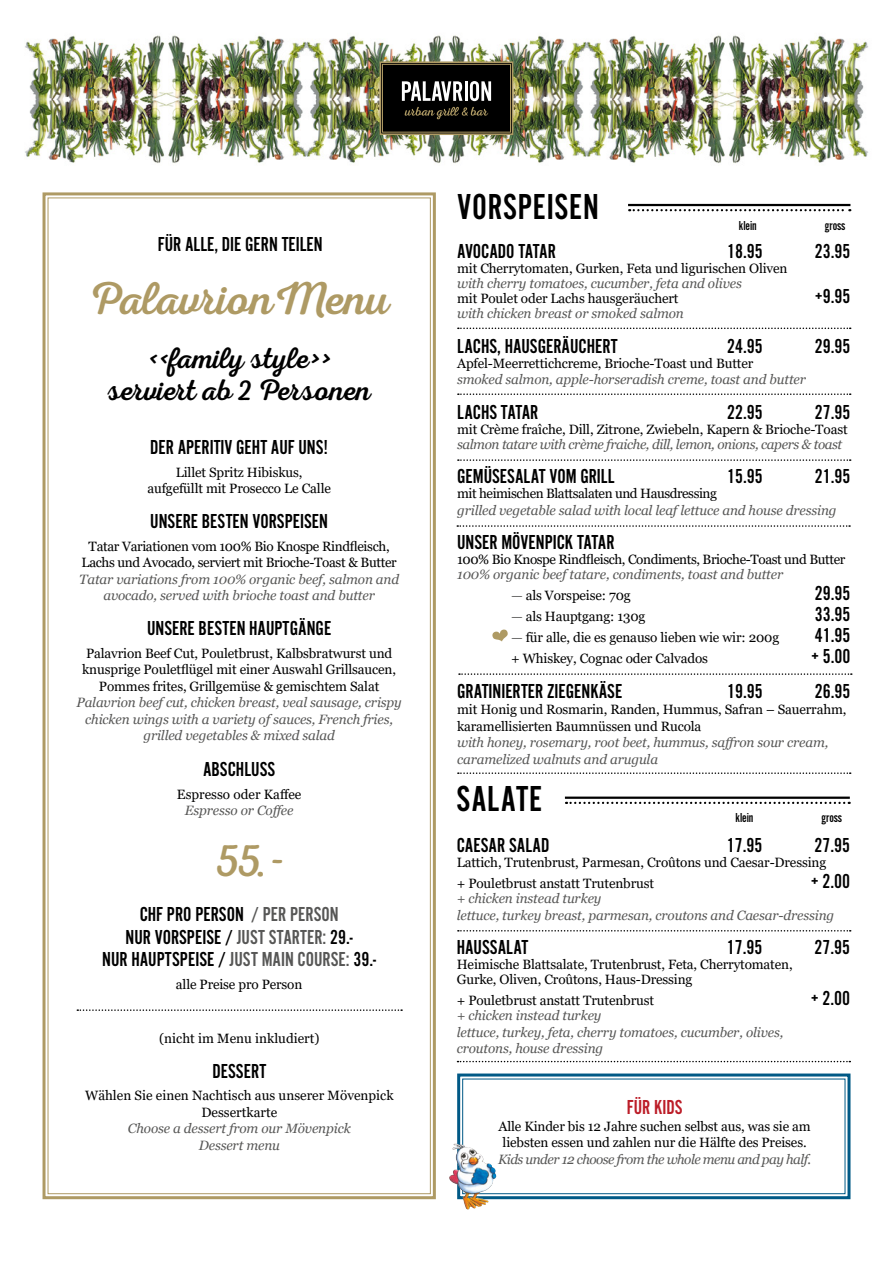
<style>
.page{position:relative;width:893px;height:1263px;background:#fff}
.page>*{position:absolute;margin:0;border:0;box-sizing:border-box;transform-origin:0 0}
.t1{font:47.55px "Nexa Rust Script R 00";color:#ae9a64}
.t2{font:46.5px "Nexa Rust Script R 00";color:#ae9a64}
.t3{font:37.5px "Alternate Gothic Pro No 2";letter-spacing:.02em;color:#000}
.t4{font:30px/31.5px "Nexa Rust Script R 00";color:#000;text-align:center}
.t5{font:21px/22.5px "Alternate Gothic Pro No 2";color:#000;text-align:center}
.t6{font:21px "Alternate Gothic Pro No 2";color:#bc1d28}
.t7{font:13.5px/16.5px "Georgia";letter-spacing:-.01em;color:#000;text-align:center}
.t8{font:italic 13.5px/16.5px "Georgia";letter-spacing:-.01em;color:#575756}
.t9{font:13.5px "Georgia";letter-spacing:-.03em;color:#000}
.t10{font:italic 13.5px "Georgia";letter-spacing:-.03em;color:#575756}
.t11{font:italic 13.5px "Georgia";letter-spacing:-.04em;color:#575756}
.t12{font:13.5px "Alternate Gothic Pro No 2";letter-spacing:-.01em;color:#000}
.s1{font-size:28.5px}
.s2{color:#575756}
.s3{font-style:italic;color:#575756}
</style>
<div class="page">
<svg style="left:42px;top:192px;width:394px;height:1008px"></svg>
<svg style="left:457px;top:1073px;width:394px;height:127px"></svg>
<div style="left:462px;top:1078px;width:383px;height:116px;border:1px solid #005986"></div>
<img style="left:449px;top:1143px;width:49px;height:67px">
<img style="left:25px;top:35px;width:844px;height:129px">
<svg style="left:379px;top:61px;width:135px;height:75px;background:#322f27"></svg>
<svg style="left:458px;top:328px;width:393px;height:1px"></svg>
<svg style="left:458px;top:393px;width:393px;height:2px"></svg>
<svg style="left:458px;top:459px;width:393px;height:2px"></svg>
<svg style="left:457px;top:525px;width:393px;height:2px"></svg>
<svg style="left:459px;top:673px;width:393px;height:2px"></svg>
<svg style="left:458px;top:772px;width:393px;height:2px"></svg>
<svg style="left:458px;top:930px;width:393px;height:1px"></svg>
<svg style="left:457px;top:1061px;width:393px;height:1px"></svg>
<hr style="left:628px;top:204px;width:222px;height:2px;background:#000">
<svg style="left:629px;top:209px;width:221px;height:2px"></svg>
<hr style="left:565px;top:796px;width:285px;height:3px;background:#000">
<svg style="left:566px;top:802px;width:284px;height:2px"></svg>
<svg style="left:492px;top:629px;width:16px;height:13px"></svg>
<svg style="left:77px;top:1009px;width:325px;height:2px"></svg>
<h3 class="t5" style="left:158px;top:233px;width:167px">FÜR ALLE, DIE GERN TEILEN</h3>
<h2 class="t2" style="left:89px;top:271px;width:302px">PalavrionMenu</h2>
<h3 class="t4" style="left:108px;top:342px;width:265px"><span class="s1">‹‹</span>family style›› serviert ab 2 Personen</h3>
<h3 class="t5" style="left:150px;top:436px;width:180px">DER APERITIV GEHT AUF UNS!</h3>
<p class="t7" style="left:147px;top:464px;width:185px">Lillet Spritz Hibiskus, aufgefüllt mit Prosecco Le Calle</p>
<h3 class="t5" style="left:150px;top:510px;width:179px">UNSERE BESTEN VORSPEISEN</h3>
<p class="t7" style="left:82px;top:538px;width:317px">Tatar Variationen vom 100% Bio Knospe Rindfleisch,<br>Lachs und Avocado, serviert mit Brioche-Toast &amp; Butter</p>
<p class="t8" style="left:79px;top:571px;width:321px;text-align:center">Tatar variations from 100% organic beef, salmon and avocado, served with brioche toast and butter</p>
<h3 class="t5" style="left:147px;top:617px;width:186px">UNSERE BESTEN HAUPTGÄNGE</h3>
<p class="t7" style="left:82px;top:645px;width:315px">Palavrion Beef Cut, Pouletbrust, Kalbsbratwurst und knusprige Pouletflügel mit einer Auswahl Grillsaucen,<br>Pommes frites, Grillgemüse &amp; gemischtem Salat</p>
<p class="t8" style="left:77px;top:694px;width:327px;text-align:center">Palavrion beef cut, chicken breast, veal sausage, crispy chicken wings with a variety of sauces, French fries, grilled vegetables &amp; mixed salad</p>
<h3 class="t5" style="left:203px;top:758px;width:74px">ABSCHLUSS</h3>
<p class="t7" style="left:177px;top:786px;width:126px">Espresso oder Kaffee</p>
<p class="t8" style="left:185px;top:802px;width:110px">Espresso or Coffee</p>
<h1 class="t1" style="left:216px;top:832px;width:69px">55.-</h1>
<h3 class="t5" style="left:102px;top:903px;width:275px">CHF PRO PERSON <span class="s2">/ PER PERSON<br></span>NUR VORSPEISE / <span class="s2">JUST STARTER:</span> 29.-<br>NUR HAUPTSPEISE / <span class="s2">JUST MAIN COURSE:</span> 39.-</h3>
<p class="t7" style="left:176px;top:976px;width:128px">alle Preise pro Person</p>
<p class="t7" style="left:159px;top:1031px;width:162px">(nicht im Menu inkludiert)</p>
<h3 class="t5" style="left:212px;top:1059px;width:55px">DESSERT</h3>
<p class="t7" style="left:85px;top:1088px;width:310px">Wählen Sie einen Nachtisch aus unserer Mövenpick<br>Dessertkarte</p>
<p class="t8" style="left:128px;top:1120px;width:224px;text-align:center">Choose a dessert from our Mövenpick<br>Dessert menu</p>
<h3 class="t3" style="left:457px;top:187px;width:143px">VORSPEISEN</h3>
<p class="t12" style="left:739px;top:219px;width:19px">klein</p>
<p class="t12" style="left:825px;top:219px;width:22px">gross</p>
<h3 class="t5" style="left:457px;top:240px;width:100px">AVOCADO TATAR</h3>
<h3 class="t5" style="left:727px;top:240px;width:37px">18.95</h3>
<h3 class="t5" style="left:815px;top:240px;width:37px">23.95</h3>
<p class="t7" style="left:457px;top:261px;width:332px">mit Cherrytomaten, Gurken, Feta und ligurischen Oliven</p>
<p class="t8" style="left:457px;top:275px;width:286px">with cherry tomatoes, cucumber, feta and olives</p>
<p class="t7" style="left:457px;top:290px;width:223px">mit Poulet oder Lachs hausgeräuchert</p>
<h3 class="t5" style="left:815px;top:285px;width:37px">+9.95</h3>
<p class="t8" style="left:457px;top:305px;width:228px">with chicken breast or smoked salmon</p>
<h3 class="t5" style="left:457px;top:334px;width:162px">LACHS, HAUSGERÄUCHERT</h3>
<h3 class="t5" style="left:727px;top:334px;width:37px">24.95</h3>
<h3 class="t5" style="left:815px;top:334px;width:37px">29.95</h3>
<p class="t7" style="left:457px;top:355px;width:298px">Apfel-Meerrettichcreme, Brioche-Toast und Butter</p>
<p class="t8" style="left:457px;top:371px;width:350px">smoked salmon, apple-horseradish creme, toast and butter</p>
<h3 class="t5" style="left:457px;top:400px;width:83px">LACHS TATAR</h3>
<h3 class="t5" style="left:727px;top:400px;width:37px">22.95</h3>
<h3 class="t5" style="left:815px;top:400px;width:37px">27.95</h3>
<p class="t7" style="left:457px;top:421px;width:392px">mit Crème fraîche, Dill, Zitrone, Zwiebeln, Kapern &amp; Brioche-Toast</p>
<p class="t10" style="left:457px;top:435px;width:387px">salmon tatare with crème fraiche, dill, lemon, onions, capers &amp; toast</p>
<h3 class="t5" style="left:457px;top:465px;width:159px">GEMÜSESALAT VOM GRILL</h3>
<h3 class="t5" style="left:727px;top:465px;width:37px">15.95</h3>
<h3 class="t5" style="left:815px;top:465px;width:37px">21.95</h3>
<p class="t9" style="left:457px;top:485px;width:261px">mit heimischen Blattsalaten und Hausdressing</p>
<p class="t8" style="left:457px;top:502px;width:381px">grilled vegetable salad with local leaf lettuce and house dressing</p>
<h3 class="t5" style="left:457px;top:531px;width:159px">UNSER MÖVENPICK TATAR</h3>
<p class="t9" style="left:457px;top:551px;width:390px">100% Bio Knospe Rindfleisch, Condiments, Brioche-Toast und Butter</p>
<p class="t8" style="left:457px;top:566px;width:328px">100% organic beef tatare, condiments, toast and butter</p>
<p class="t7" style="left:511px;top:588px;width:121px"><span class="s3">—</span> als Vorspeise: 70g</p>
<h3 class="t5" style="left:815px;top:582px;width:37px">29.95</h3>
<p class="t7" style="left:511px;top:609px;width:136px"><span class="s3">—</span> als Hauptgang: 130g</p>
<h3 class="t5" style="left:815px;top:603px;width:37px">33.95</h3>
<p class="t7" style="left:511px;top:630px;width:270px"><span class="s3">—</span> für alle, die es genauso lieben wie wir: 200g</p>
<h3 class="t5" style="left:815px;top:624px;width:37px">41.95</h3>
<p class="t7" style="left:511px;top:651px;width:198px">+ Whiskey, Cognac oder Calvados</p>
<h3 class="t5" style="left:811px;top:645px;width:41px">+ 5.00</h3>
<h3 class="t5" style="left:457px;top:679px;width:167px">GRATINIERTER ZIEGENKÄSE</h3>
<h3 class="t5" style="left:727px;top:679px;width:37px">19.95</h3>
<h3 class="t5" style="left:815px;top:679px;width:37px">26.95</h3>
<p class="t7" style="left:457px;top:702px;width:391px;text-align:left">mit Honig und Rosmarin, Randen, Hummus, Safran – Sauerrahm, karamellisierten Baumnüssen und Rucola</p>
<p class="t8" style="left:457px;top:734px;width:373px">with honey, rosemary, root beet, hummus, saffron sour cream, caramelized walnuts and arugula</p>
<h3 class="t3" style="left:456px;top:780px;width:87px">SALATE</h3>
<p class="t12" style="left:736px;top:811px;width:19px">klein</p>
<p class="t12" style="left:822px;top:811px;width:22px">gross</p>
<h3 class="t5" style="left:457px;top:834px;width:94px">CAESAR SALAD</h3>
<h3 class="t5" style="left:727px;top:834px;width:37px">17.95</h3>
<h3 class="t5" style="left:814px;top:834px;width:37px">27.95</h3>
<p class="t7" style="left:457px;top:852px;width:371px;line-height:21px;text-align:left">Lattich, Trutenbrust, Parmesan, Croûtons und Caesar-Dressing + Pouletbrust anstatt Trutenbrust</p>
<h3 class="t5" style="left:811px;top:870px;width:41px">+ 2.00</h3>
<p class="t8" style="left:457px;top:890px;width:379px">+ chicken instead turkey<br>lettuce, turkey breast, parmesan, croutons and Caesar-dressing</p>
<h3 class="t5" style="left:457px;top:936px;width:73px">HAUSSALAT</h3>
<h3 class="t5" style="left:727px;top:936px;width:37px">17.95</h3>
<h3 class="t5" style="left:814px;top:936px;width:37px">27.95</h3>
<p class="t7" style="left:457px;top:957px;width:337px;line-height:15px;text-align:left">Heimische Blattsalate, Trutenbrust, Feta, Cherrytomaten,<br>Gurke, Oliven, Croûtons, Haus-Dressing</p>
<p class="t7" style="left:457px;top:992px;width:199px">+ Pouletbrust anstatt Trutenbrust</p>
<h3 class="t5" style="left:811px;top:987px;width:41px">+ 2.00</h3>
<p class="t8" style="left:457px;top:1007px;width:328px">+ chicken instead turkey<br>lettuce, turkey, feta, cherry tomatoes, cucumber, olives, croutons, house dressing</p>
<h3 class="t6" style="left:627px;top:1096px;width:57px">FÜR KIDS</h3>
<p class="t7" style="left:499px;top:1118px;width:314px">Alle Kinder bis 12 Jahre suchen selbst aus, was sie am liebsten essen und zahlen nur die Hälfte des Preises.</p>
<p class="t11" style="left:498px;top:1150px;width:315px">Kids under 12 choose from the whole menu and pay half.</p>
</div>
